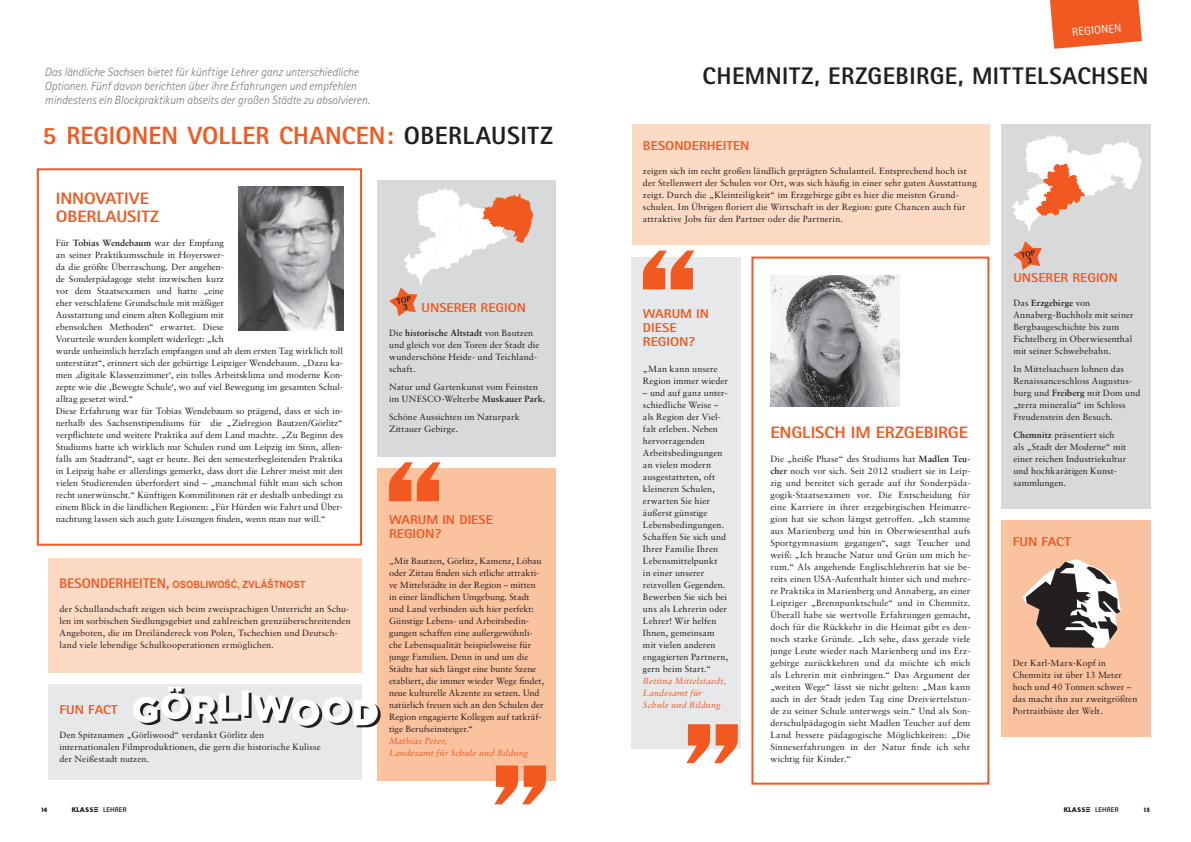
<style>
.page{position:relative;width:1191px;height:842px;background:#fff}
.page>*{position:absolute;margin:0;border:0;box-sizing:border-box;transform-origin:0 0}
.Autor{font:800 25px "Rotis Sans Serif";letter-spacing:.01em;color:#f15921}
.Autor-2{font:800 24px "Rotis Sans Serif";letter-spacing:.02em;color:#231f20}
.Zwueberschrift{font:800 16.6px/18px "Rotis Sans Serif";letter-spacing:-.005em;color:#f15921;scale:1.09 1}
.Zwueberschrift-2{font:800 12.9px/14px "Rotis Sans Serif";letter-spacing:-.005em;color:#f15921;scale:1.09 1}
.einleitung{font:italic 300 12px/14px "Rotis Sans Serif";letter-spacing:-.01em;color:#76787b}
.Frage{font:11.5px "Rotis Sans Serif";color:#fff}
.Frage-2{font:700 10px "Arial";letter-spacing:.005em;color:#f15921;scale:.93 1}
.Zwueberschrift-3{font:9px/12px "Sabon CE";letter-spacing:.005em;color:#231f20}
.Fließtext{font:9px/12px "Sabon CE";letter-spacing:.01em;color:#231f20}
.t1{font:6.7px "KLASSE Font";color:#231f20}
.t2{font:800 condensed 5.7px "Futura";color:#231f20}
.s1{color:#231f20}
.s2{font-weight:700}
.s3{font-family:"Rotis Sans Serif";font-weight:800;font-size:14px}
.s4{font-style:italic;color:#f15921}
.s5{font-family:"Rotis Sans Serif";font-weight:800;font-size:7px}
</style>
<div class="page">
<div style="left:37px;top:168px;width:325px;height:378px;border:2px solid #f15921"></div>
<div style="left:378px;top:468px;width:178px;height:312px;background:#fbc2a0"></div>
<div style="left:48px;top:684px;width:314px;height:96px;background:#e7e8e9"></div>
<svg style="left:1050px;top:0;width:92px;height:49px;background:#f26c3b"></svg>
<div style="left:378px;top:180px;width:178px;height:276px;background:#d8d9db"></div>
<div style="left:48px;top:558px;width:314px;height:114px;background:#fddac4"></div>
<svg style="left:389px;top:189px;width:144px;height:127px"></svg>
<svg style="left:494px;top:765px;width:52px;height:39px"></svg>
<svg style="left:389px;top:462px;width:51px;height:39px"></svg>
<div style="left:1001px;top:125px;width:150px;height:384px;background:#d8d9db"></div>
<svg style="left:1012px;top:135px;width:129px;height:96px"></svg>
<svg style="left:1013px;top:241px;width:28px;height:29px"></svg>
<div style="left:631px;top:125px;width:358px;height:120px;background:#fddac4"></div>
<div style="left:751px;top:257px;width:238px;height:528px;border:2px solid #f15921"></div>
<div style="left:1001px;top:521px;width:150px;height:216px;background:#fbc2a0"></div>
<div style="left:631px;top:257px;width:110px;height:492px;background:#e7e8e9"></div>
<svg style="left:686px;top:724px;width:52px;height:39px"></svg>
<svg style="left:643px;top:251px;width:51px;height:38px"></svg>
<svg style="left:133px;top:686px;width:247px;height:42px"></svg>
<svg style="left:1022px;top:559px;width:98px;height:89px"></svg>
<img style="left:770px;top:276px;width:129px;height:131px">
<img style="left:238px;top:186px;width:105px;height:144px">
<p class="einleitung" style="left:45px;top:65px;width:327px">Das ländliche Sachsen bietet für künftige Lehrer ganz unterschiedliche<br>Optionen. Fünf davon berichten über ihre Erfahrungen und empfehlen mindestens ein Blockpraktikum abseits der großen Städte zu absolvieren.</p>
<p class="Autor" style="left:43px;top:120px;width:512px">5 REGIONEN VOLLER CHANCEN: <span class="s1">OBERLAUSITZ</span></p>
<p class="Zwueberschrift" style="left:56px;top:189px;width:96px">INNOVATIVE<br>OBERLAUSITZ</p>
<p class="Zwueberschrift-3" style="left:56px;top:237px;width:289px">Für <span class="s2">Tobias Wendebaum</span> war der Empfang<br>an seiner Praktikumsschule in Hoyerswer-<br>da die größte Überraschung. Der angehen-<br>de Sonderpädagoge steht inzwischen kurz<br>vor dem Staatsexamen und hatte „eine<br>eher verschlafene Grundschule mit mäßiger<br>Ausstattung und einem alten Kollegium mit<br>ebensolchen Methoden“ erwartet. Diese<br>Vorurteile wurden komplett widerlegt: „Ich<br>wurde unheimlich herzlich empfangen und ab dem ersten Tag wirklich toll unterstützt“, erinnert sich der gebürtige Leipziger Wendebaum. „Dazu ka&shy;men ‚digitale Klassenzimmer‘, ein tolles Arbeitsklima und moderne Kon&shy;zepte wie die ‚Bewegte Schule‘, wo auf viel Bewegung im gesamten Schul&shy;alltag gesetzt wird.“</p>
<p class="Zwueberschrift-3" style="left:56px;top:405px;width:289px;text-align:justify">Diese Erfahrung war für Tobias Wendebaum so prägend, dass er sich in&shy;nerhalb des Sachsenstipendiums für die „Zielregion Bautzen/Görlitz“ verpflichtete und weitere Praktika auf dem Land machte. „Zu Beginn des Studiums hatte ich wirklich nur Schulen rund um Leipzig im Sinn, allen&shy;falls am Stadtrand“, sagt er heute. Bei den semesterbegleitenden Praktika in Leipzig habe er allerdings gemerkt, dass dort die Lehrer meist mit den vielen Studierenden überfordert sind – „manchmal fühlt man sich schon recht unerwünscht.“ Künftigen Kommilitonen rät er deshalb unbedingt zu einem Blick in die ländlichen Regionen: „Für Hürden wie Fahrt und Über&shy;nachtung lassen sich auch gute Lösungen finden, wenn man nur will.“</p>
<p class="Frage-2" style="left:60px;top:578px;width:266px"><span class="s3">BESONDERHEITEN,</span> OSOBLIWOŚĆ, ZVLÁŠTNOST</p>
<p class="Fließtext" style="left:60px;top:603px;width:293px">der Schullandschaft zeigen sich beim zweisprachigen Unterricht an Schu&shy;len im sorbischen Siedlungsgebiet und zahlreichen grenzüberschreitenden Angeboten, die im Dreiländereck von Polen, Tschechien und Deutsch&shy;land viele lebendige Schulkooperationen ermöglichen.</p>
<p class="Zwueberschrift-2" style="left:60px;top:702px;width:55px">FUN FACT</p>
<p class="Zwueberschrift-3" style="left:60px;top:729px;width:263px">Den Spitznamen „Görliwood“ verdankt Görlitz den internationalen Filmproduktionen, die gern die historische Kulisse der Neißestadt nutzen.</p>
<p class="Zwueberschrift-2" style="left:421px;top:300px;width:97px">UNSERER REGION</p>
<p class="Zwueberschrift-3" style="left:389px;top:327px;width:152px">Die <span class="s2">historische Altstadt</span> von Bautzen und gleich vor den Toren der Stadt die wunderschöne Heide- und Teichland&shy;schaft.</p>
<p class="Fließtext" style="left:389px;top:381px;width:158px">Natur und Gartenkunst vom Feinsten im UNESCO-Welterbe <span class="s2">Muskauer Park.</span></p>
<p class="Fließtext" style="left:389px;top:411px;width:132px">Schöne Aussichten im Naturpark<br>Zittauer Gebirge.</p>
<p class="Zwueberschrift-2" style="left:389px;top:512px;width:97px">WARUM IN DIESE<br>REGION?</p>
<p class="Fließtext" style="left:389px;top:555px;width:157px">„Mit Bautzen, Görlitz, Kamenz, Löbau oder Zittau finden sich etliche attrakti&shy;ve Mittelstädte in der Region – mitten in einer ländlichen Umgebung. Stadt und Land verbinden sich hier perfekt:<br>Günstige Lebens- und Arbeitsbedin&shy;gungen schaffen eine außergewöhnli&shy;che Lebensqualität beispielsweise für junge Familien. Denn in und um die Städte hat sich längst eine bunte Szene etabliert, die immer wieder Wege findet, neue kulturelle Akzente zu setzen. Und natürlich freuen sich an den Schulen der Region engagierte Kollegen auf tatkräf&shy;tige Berufseinsteiger.“<br><span class="s4">Mathias Peter,<br>Landesamt für Schule und Bildung</span></p>
<p class="Frage" style="left:1071px;top:25px;width:51px;rotate:-5deg">REGIONEN</p>
<p class="Autor-2" style="left:702px;top:61px;width:447px">CHEMNITZ, ERZGEBIRGE, MITTELSACHSEN</p>
<p class="Zwueberschrift-2" style="left:643px;top:138px;width:99px">BESONDERHEITEN</p>
<p class="Fließtext" style="left:643px;top:165px;width:335px">zeigen sich im recht großen ländlich geprägten Schulanteil. Entsprechend hoch ist der Stellenwert der Schulen vor Ort, was sich häufig in einer sehr guten Ausstattung zeigt. Durch die „Kleinteiligkeit“ im Erzgebirge gibt es hier die meisten Grund&shy;schulen. Im Übrigen floriert die Wirtschaft in der Region: gute Chancen auch für attraktive Jobs für den Partner oder die Partnerin.</p>
<p class="Zwueberschrift-2" style="left:643px;top:306px;width:62px">WARUM IN<br>DIESE<br>REGION?</p>
<p class="Fließtext" style="left:643px;top:363px;width:87px">„Man kann unsere<br>Region immer wieder</p>
<p class="Fließtext" style="left:643px;top:387px;width:87px">– und auf ganz unter&shy;schiedliche Weise – als Region der Viel&shy;falt erleben. Neben hervorragenden<br>Arbeitsbedingungen an vielen modern ausgestatteten, oft kleineren Schulen, erwarten Sie hier äußerst günstige<br>Lebensbedingungen.<br>Schaffen Sie sich und<br>Ihrer Familie Ihren<br>Lebensmittelpunkt<br>in einer unserer reizvollen Gegenden.<br>Bewerben Sie sich bei uns als Lehrerin oder<br>Lehrer! Wir helfen<br>Ihnen, gemeinsam mit vielen anderen engagierten Partnern, gern beim Start.“<br><span class="s4">Bettina Mittelstaedt,<br>Landesamt für<br>Schule und Bildung</span></p>
<p class="Zwueberschrift" style="left:770px;top:423px;width:183px">ENGLISCH IM ERZGEBIRGE</p>
<p class="Zwueberschrift-3" style="left:770px;top:453px;width:201px;text-align:justify">Die „heiße Phase“ des Studiums hat <span class="s2">Madlen Teu&shy;cher</span> noch vor sich. Seit 2012 studiert sie in Leip&shy;zig und bereitet sich gerade auf ihr Sonderpäda&shy;gogik-Staatsexamen vor. Die Entscheidung für eine Karriere in ihrer erzgebirgischen Heimatre&shy;gion hat sie schon längst getroffen. „Ich stamme aus Marienberg und bin in Oberwiesenthal aufs Sportgymnasium gegangen“, sagt Teucher und weiß: „Ich brauche Natur und Grün um mich he&shy;rum.“ Als angehende Englischlehrerin hat sie be&shy;reits einen USA-Aufenthalt hinter sich und mehre&shy;re Praktika in Marienberg und Annaberg, an einer Leipziger „Brennpunktschule“ und in Chemnitz.<br>Überall habe sie wertvolle Erfahrungen gemacht, doch für die Rückkehr in die Heimat gibt es den&shy;noch starke Gründe. „Ich sehe, dass gerade viele junge Leute wieder nach Marienberg und ins Erz&shy;gebirge zurückkehren und da möchte ich mich als Lehrerin mit einbringen.“ Das Argument der „weiten Wege“ lässt sie nicht gelten: „Man kann auch in der Stadt jeden Tag eine Dreiviertelstun&shy;de zu seiner Schule unterwegs sein.“ Und als Son&shy;derschulpädagogin sieht Madlen Teucher auf dem Land bessere pädagogische Möglichkeiten: „Die Sinneserfahrungen in der Natur finde ich sehr wichtig für Kinder.“</p>
<p class="Zwueberschrift-2" style="left:1013px;top:270px;width:97px">UNSERER REGION</p>
<p class="Zwueberschrift-3" style="left:1013px;top:297px;width:122px">Das <span class="s2">Erzgebirge</span> von<br>Annaberg-Buchholz mit seiner<br>Bergbaugeschichte bis zum<br>Fichtelberg in Oberwiesenthal mit seiner Schwebebahn.</p>
<p class="Zwueberschrift-3" style="left:1013px;top:363px;width:128px">In Mittelsachsen lohnen das<br>Renaissanceschloss Augustus&shy;burg und <span class="s2">Freiberg</span> mit Dom und „terra mineralia“ im Schloss<br>Freudenstein den Besuch.</p>
<p class="Zwueberschrift-3" style="left:1013px;top:429px;width:114px"><span class="s2">Chemnitz</span> präsentiert sich als „Stadt der Moderne“ mit einer reichen Industriekultur und hochkarätigen Kunst&shy;sammlungen.</p>
<p class="Zwueberschrift-2" style="left:1012px;top:534px;width:55px">FUN FACT</p>
<p class="Fließtext" style="left:1012px;top:657px;width:126px">Der Karl-Marx-Kopf in<br>Chemnitz ist über 13 Meter hoch und 40 Tonnen schwer – das macht ihn zur zweitgrößten<br>Portraitbüste der Welt.</p>
<p class="t2" style="left:41px;top:806px;width:8px">14</p>
<p class="t1" style="left:72px;top:807px;width:56px">KLASSE <span class="s5">LEHRER</span></p>
<p class="t1" style="left:1064px;top:807px;width:56px">KLASSE <span class="s5">LEHRER</span></p>
<p class="t2" style="left:1143px;top:806px;width:8px">15</p>
</div>
